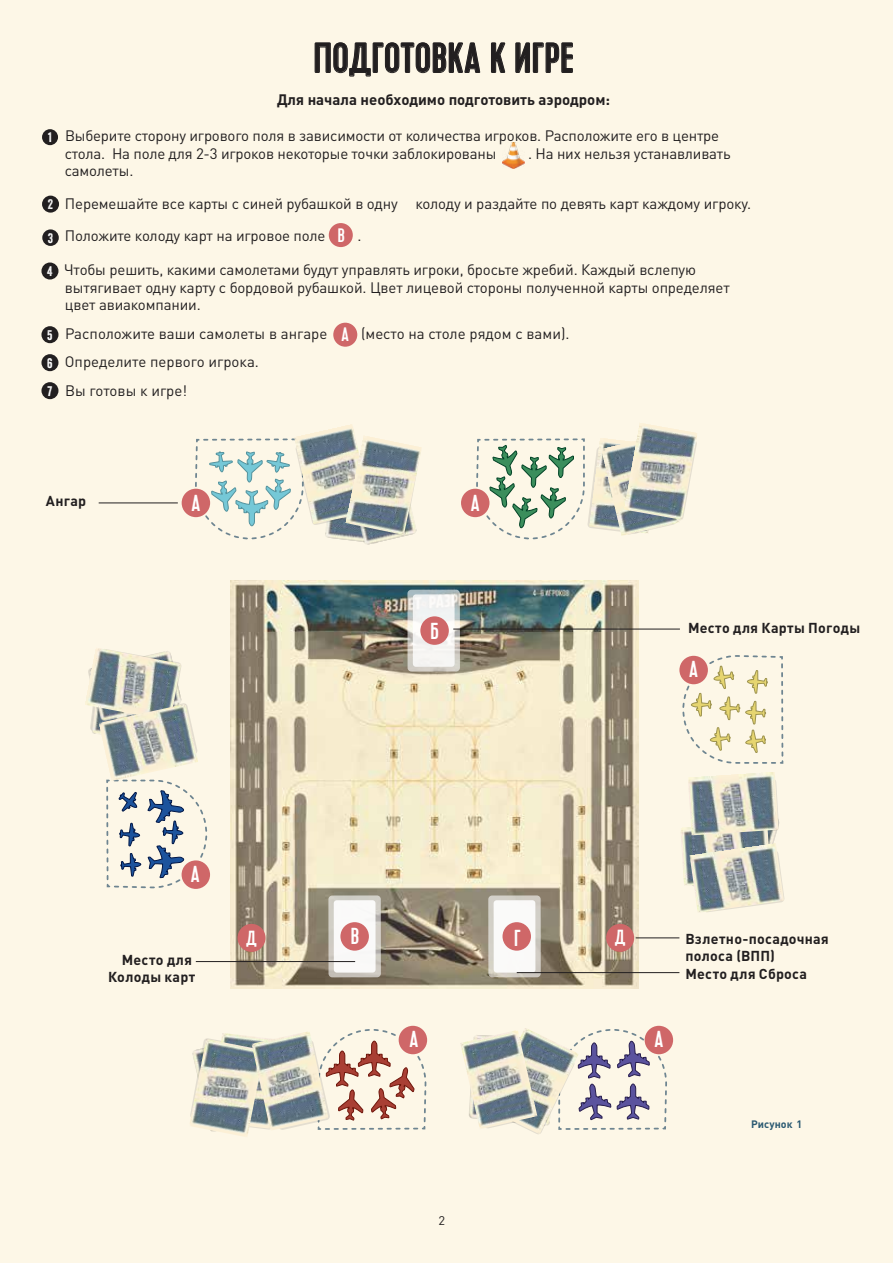
<style>
.page{position:relative;width:893px;height:1263px;background:#fdf5e2}
.page>*{position:absolute;margin:0;border:0;box-sizing:border-box;transform-origin:0 0}
.t1{font:500 42px "Cervo";color:#221f20}
.t2{font:500 23.1px "Cervo";color:#fff}
.t3{font:500 20.4px "Cervo";color:#fff}
.t4{font:500 19.5px "Cervo";color:#fff}
.t5{font:15px/17.5px "DIN Pro";letter-spacing:-.01em;color:#221f20}
.t6{font:700 15px "DIN Pro";color:#221f20}
.t7{font:700 14.25px/17.1px "DIN Pro";letter-spacing:.02em;color:#221f20;text-align:right}
.t8{font:13.5px/28px "Veneer";color:#fff;text-align:justify}
.t9{font:12.45px "DIN Pro";color:#221f20}
.t10{font:700 10.65px "DIN Pro";color:#2a5971}
</style>
<div class="page">
<div style="left:41px;top:262px;width:17px;height:17px;background:#221f20;border-radius:50%"></div>
<div style="left:41px;top:326px;width:17px;height:17px;background:#221f20;border-radius:50%"></div>
<div style="left:41px;top:354px;width:17px;height:17px;background:#221f20;border-radius:50%"></div>
<div style="left:41px;top:382px;width:17px;height:17px;background:#221f20;border-radius:50%"></div>
<div style="left:42px;top:129px;width:16px;height:16px;background:#221f20;border-radius:50%"></div>
<div style="left:42px;top:196px;width:17px;height:17px;background:#221f20;border-radius:50%"></div>
<div style="left:42px;top:229px;width:17px;height:17px;background:#221f20;border-radius:50%"></div>
<svg style="left:315px;top:42px;width:165px;height:35px"></svg>
<svg style="left:491px;top:43px;width:14px;height:30px"></svg>
<svg style="left:515px;top:43px;width:58px;height:30px"></svg>
<img style="left:231px;top:580px;width:408px;height:408px">
<svg style="left:90px;top:699px;width:95px;height:35px"></svg>
<img style="left:681px;top:827px;width:90px;height:58px">
<img style="left:689px;top:843px;width:95px;height:69px">
<img style="left:357px;top:541px;width:26px;height:4px">
<svg style="left:407px;top:590px;width:53px;height:81px"></svg>
<div style="left:413px;top:594px;width:42px;height:73px;background:#f5f4f3;border-radius:3px"></div>
<svg style="left:328px;top:895px;width:53px;height:82px"></svg>
<div style="left:334px;top:900px;width:42px;height:73px;background:#fff;border-radius:3px"></div>
<svg style="left:488px;top:895px;width:53px;height:82px"></svg>
<div style="left:494px;top:900px;width:41px;height:73px;background:#fff;border-radius:3px"></div>
<div style="left:420px;top:616px;width:29px;height:29px;background:#cf6768;border-radius:50%"></div>
<div style="left:399px;top:1026px;width:28px;height:28px;background:#cf6768;border-radius:50%"></div>
<div style="left:182px;top:860px;width:28px;height:29px;background:#cf6768;border-radius:50%"></div>
<svg style="left:679px;top:656px;width:29px;height:28px"></svg>
<div style="left:182px;top:489px;width:28px;height:28px;background:#cf6768;border-radius:50%"></div>
<div style="left:333px;top:323px;width:24px;height:24px;background:#cf6768;border-radius:50%"></div>
<div style="left:461px;top:489px;width:28px;height:28px;background:#cf6768;border-radius:50%"></div>
<div style="left:645px;top:1026px;width:28px;height:28px;background:#cf6768;border-radius:50%"></div>
<div style="left:502px;top:922px;width:29px;height:29px;background:#cf6768;border-radius:50%"></div>
<div style="left:237px;top:924px;width:28px;height:28px;background:#cf6768;border-radius:50%"></div>
<div style="left:606px;top:924px;width:28px;height:28px;background:#cf6768;border-radius:50%"></div>
<img style="left:306px;top:425px;width:48px;height:10px">
<img style="left:688px;top:772px;width:90px;height:63px">
<img style="left:85px;top:649px;width:96px;height:72px">
<img style="left:99px;top:704px;width:99px;height:76px">
<img style="left:225px;top:1132px;width:23px;height:4px">
<img style="left:460px;top:1042px;width:7px;height:28px">
<img style="left:638px;top:424px;width:50px;height:8px">
<svg style="left:467px;top:1029px;width:200px;height:105px"></svg>
<svg style="left:190px;top:1029px;width:236px;height:103px"></svg>
<svg style="left:476px;top:432px;width:221px;height:107px"></svg>
<svg style="left:106px;top:780px;width:101px;height:108px"></svg>
<svg style="left:195px;top:435px;width:224px;height:106px"></svg>
<svg style="left:682px;top:655px;width:101px;height:109px"></svg>
<div style="left:329px;top:223px;width:24px;height:24px;background:#cf6768;border-radius:50%"></div>
<div style="left:340px;top:922px;width:29px;height:29px;background:#cf6768;border-radius:50%"></div>
<hr style="left:99px;top:502px;width:79px;height:1px;background:#221f20">
<hr style="left:453px;top:629px;width:227px;height:1px;background:#221f20">
<hr style="left:636px;top:937px;width:43px;height:1px;background:#221f20">
<hr style="left:517px;top:972px;width:162px;height:1px;background:#221f20">
<hr style="left:196px;top:961px;width:159px;height:1px;background:#221f20">
<img style="left:502px;top:142px;width:23px;height:27px">
<h1 class="t1" style="left:313px;top:33px;width:263px">ПОДГОТОВКА К ИГРЕ</h1>
<p class="t6" style="left:277px;top:90px;width:335px">Для начала необходимо подготовить аэродром:</p>
<p class="t8" style="left:48px;top:123px;width:5px">1</p>
<p class="t8" style="left:48px;top:190px;width:7px">2</p>
<p class="t5" style="left:65px;top:127px;width:656px">Выберите сторону игрового поля в зависимости от количества игроков. Расположите его в центре стола. На поле для 2-3 игроков некоторые точки заблокированы</p>
<p class="t5" style="left:528px;top:144px;width:204px">. На них нельзя устанавливать</p>
<p class="t5" style="left:65px;top:154px;width:688px;line-height:32.5px">самолеты.<br>Перемешайте все карты с синей рубашкой в одну колоду и раздайте по девять карт каждому игроку.<br>Положите колоду карт на игровое поле</p>
<h3 class="t4" style="left:337px;top:223px;width:9px">В</h3>
<p class="t5" style="left:358px;top:227px;width:6px">.</p>
<p class="t8" style="left:47px;top:257px;width:7px">4</p>
<p class="t8" style="left:47px;top:321px;width:7px">5<br>6<br>7</p>
<p class="t5" style="left:64px;top:261px;width:667px">Чтобы решить, какими самолетами будут управлять игроки, бросьте жребий. Каждый вслепую вытягивает одну карту с бордовой рубашкой. Цвет лицевой стороны полученной карты определяет цвет авиакомпании.</p>
<p class="t5" style="left:65px;top:324px;width:264px">Расположите ваши самолеты в ангаре</p>
<p class="t5" style="left:361px;top:324px;width:210px">(место на столе рядом с вами).</p>
<p class="t5" style="left:65px;top:347px;width:196px;line-height:28.5px">Определите первого игрока.<br>Вы готовы к игре!</p>
<h3 class="t4" style="left:341px;top:323px;width:10px">А</h3>
<p class="t7" style="left:46px;top:492px;width:42px">Ангар</p>
<h2 class="t2" style="left:191px;top:489px;width:11px">А</h2>
<h2 class="t2" style="left:470px;top:489px;width:11px">А</h2>
<h2 class="t2" style="left:430px;top:617px;width:11px">Б</h2>
<p class="t7" style="left:688px;top:618px;width:174px">Место для Карты Погоды</p>
<h2 class="t2" style="left:689px;top:656px;width:11px">А</h2>
<h2 class="t2" style="left:191px;top:860px;width:11px">А</h2>
<p class="t7" style="left:108px;top:950px;width:89px">Место для<br>Колоды карт</p>
<h3 class="t3" style="left:246px;top:925px;width:12px">Д</h3>
<h2 class="t2" style="left:351px;top:923px;width:11px">В</h2>
<h2 class="t2" style="left:514px;top:924px;width:8px">Г</h2>
<h3 class="t3" style="left:615px;top:924px;width:12px">Д</h3>
<h2 class="t2" style="left:409px;top:1025px;width:11px">А</h2>
<h2 class="t2" style="left:654px;top:1025px;width:11px">А</h2>
<p class="t7" style="left:685px;top:929px;width:145px;text-align:left">Взлетно-посадочная полоса (ВПП)</p>
<p class="t7" style="left:685px;top:965px;width:123px">Место для Сброса</p>
<p class="t10" style="left:751px;top:1117px;width:53px">Рисунок 1</p>
<p class="t9" style="left:439px;top:1213px;width:8px">2</p>
</div>
